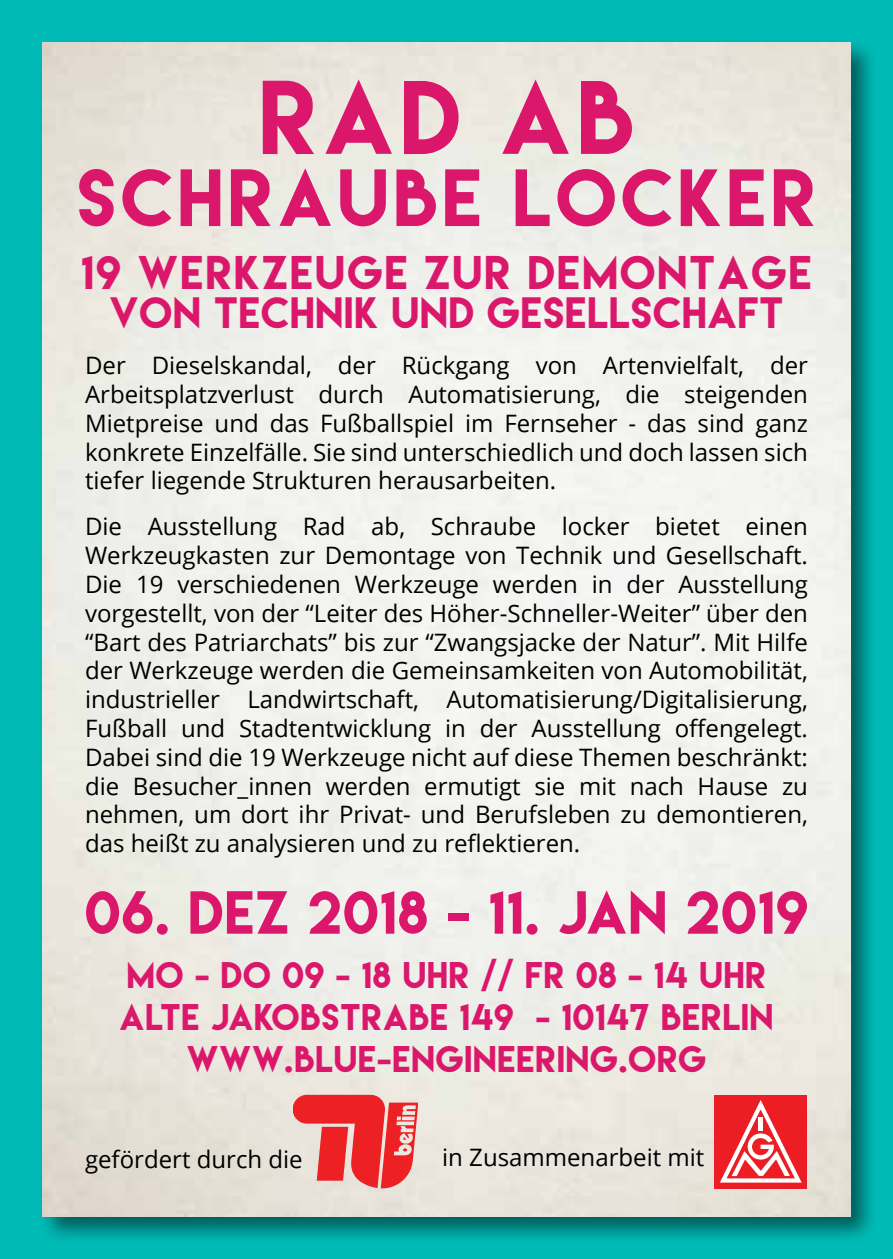
<style>
.page{position:relative;width:893px;height:1259px;background:#00bab6}
.page>*{position:absolute;margin:0;border:0;box-sizing:border-box;transform-origin:0 0}
.t1{font:93px "Lemon Milk";color:#db176b}
.t2{font:72px "Lemon Milk";letter-spacing:.07em;color:#db176b}
.t3{font:54px "Lemon Milk";letter-spacing:.03em;color:#db176b}
.t4{font:42px "Lemon Milk";letter-spacing:.055em;color:#db176b}
.t5{font:39px "Lemon Milk";letter-spacing:.025em;color:#db176b}
.t6{font:33px/42px "Lemon Milk";letter-spacing:.03em;color:#db176b;text-align:center}
.t7{font:24px/28.8px "Open Sans";color:#000;text-align:justify}
</style>
<div class="page">
<div style="left:38px;top:38px;width:841px;height:1207px;background:#000;opacity:.5"></div>
<img style="left:43px;top:42px;width:807px;height:1174px">
<div style="left:714px;top:1094px;width:93px;height:94px;background:#ed1d24"></div>
<svg style="left:720px;top:1100px;width:82px;height:83px"></svg>
<svg style="left:293px;top:1094px;width:125px;height:94px;background:#eb6867"></svg>
<h1 class="t1" style="left:259px;top:53px;width:376px">RAD AB</h1>
<h2 class="t2" style="left:77px;top:148px;width:741px">SCHRAUBE LOCKER</h2>
<h3 class="t4" style="left:81px;top:244px;width:732px">19 WERKZEUGE ZUR DEMONTAGE</h3>
<h3 class="t5" style="left:109px;top:286px;width:675px">VON TECHNIK UND GESELLSCHAFT</h3>
<p class="t7" style="left:85px;top:350px;width:724px">Der Dieselskandal, der Rückgang von Artenvielfalt, der Arbeitsplatzverlust durch Automatisierung, die steigenden Mietpreise und das Fußballspiel im Fernseher - das sind ganz konkrete Einzelfälle. Sie sind unterschiedlich und doch lassen sich tiefer liegende Strukturen herausarbeiten.</p>
<p class="t7" style="left:85px;top:511px;width:724px">Die Ausstellung Rad ab, Schraube locker bietet einen Werkzeugkasten zur Demontage von Technik und Gesellschaft.<br>Die 19 verschiedenen Werkzeuge werden in der Ausstellung vorgestellt, von der “Leiter des Höher-Schneller-Weiter” über den “Bart des Patriarchats” bis zur “Zwangsjacke der Natur”. Mit Hilfe der Werkzeuge werden die Gemeinsamkeiten von Automobilität, industrieller Landwirtschaft, Automatisierung/Digitalisierung, Fußball und Stadtentwicklung in der Ausstellung offengelegt.<br>Dabei sind die 19 Werkzeuge nicht auf diese Themen beschränkt: die Besucher_innen werden ermutigt sie mit nach Hause zu nehmen, um dort ihr Privat- und Berufsleben zu demontieren, das heißt zu analysieren und zu reflektieren.</p>
<h3 class="t3" style="left:85px;top:875px;width:724px">06. DEZ 2018 - 11. JAN 2019</h3>
<h3 class="t6" style="left:120px;top:953px;width:655px">MO - DO 09 - 18 UHR // FR 08 - 14 UHR<br>ALTE JAKOBSTRABE 149 - 10147 BERLIN<br>WWW.BLUE-ENGINEERING.ORG</h3>
<p class="t7" style="left:85px;top:1144px;width:219px">gefördert durch die</p>
<p class="t7" style="left:442px;top:1142px;width:264px">in Zusammenarbeit mit</p>
</div>
